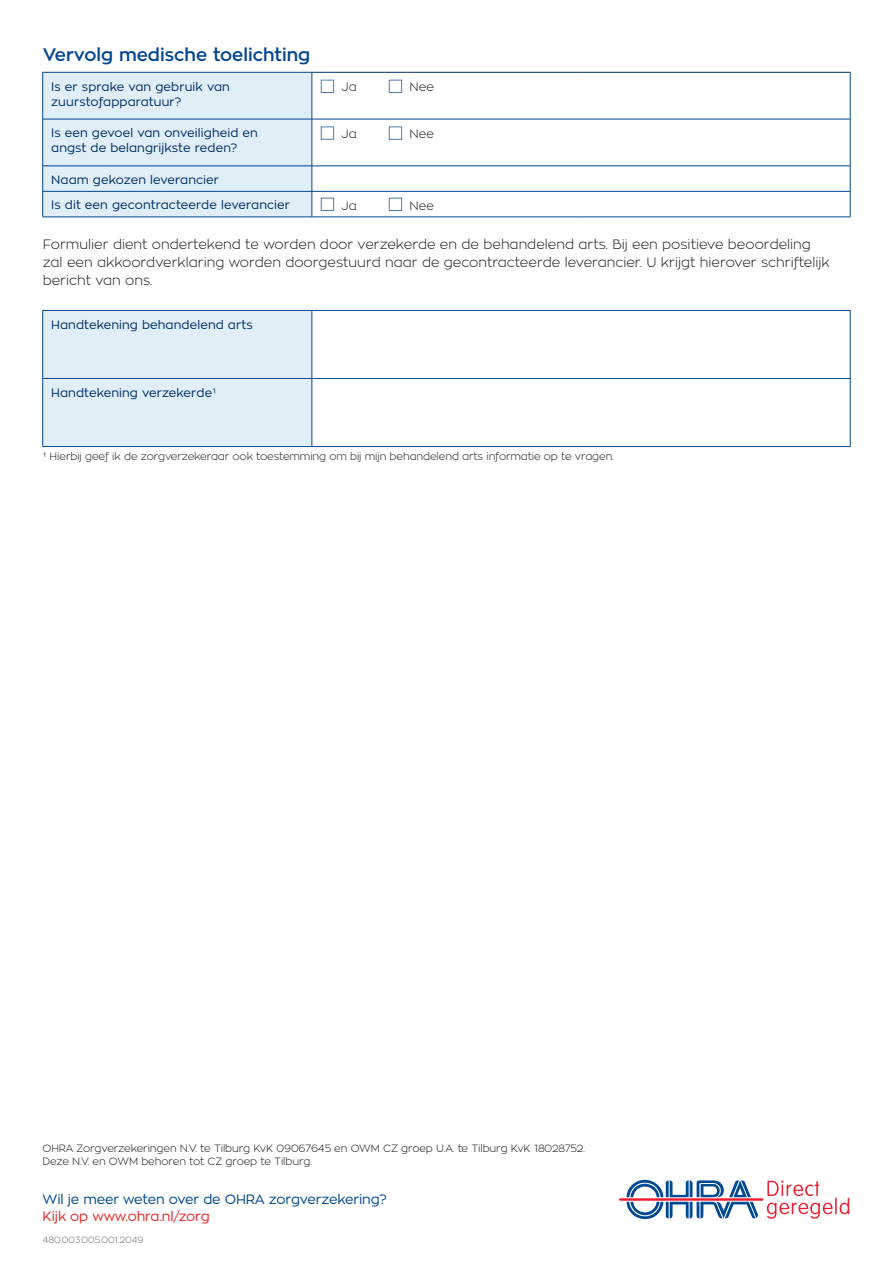
<style>
.page{position:relative;width:893px;height:1263px;background:#fff}
.page>*{position:absolute;margin:0;border:0;box-sizing:border-box;transform-origin:0 0}
.t1{font:600 18px "Zona Pro";color:#004490}
.t2{font:300 13.5px/18px "Zona Pro";color:#231f20}
.t3{font:13.5px "Zona Pro";letter-spacing:-.01em;color:#014890}
.t4{font:13.5px "Zona Pro";letter-spacing:-.01em;color:#e32626}
.t5{font:12px/15px "Zona Pro";letter-spacing:.01em;color:#002c65}
.t6{font:300 12px "Zona Pro";letter-spacing:.01em;color:#231f20}
.t7{font:300 10.5px/13.5px "Zona Pro";letter-spacing:-.01em;color:#231f20}
.t8{font:300 9px "Zona Pro";color:#6c6d70}
.s1{font-weight:400}
</style>
<div class="page">
<hr style="left:619px;top:1198px;width:144px;height:3px;background:#ee1b2d">
<svg style="left:627px;top:1180px;width:131px;height:39px"></svg>
<svg style="left:767px;top:1181px;width:82px;height:38px"></svg>
<svg style="left:43px;top:73px;width:269px;height:373px;fill:#e0eef7"></svg>
<svg style="left:312px;top:73px;width:538px;height:373px"></svg>
<hr style="left:43px;top:72px;width:269px;height:1px;background:#004490">
<hr style="left:43px;top:119px;width:269px;height:1px;background:#004490">
<hr style="left:312px;top:119px;width:269px;height:1px;background:#004490">
<hr style="left:581px;top:119px;width:269px;height:1px;background:#004490">
<hr style="left:43px;top:166px;width:269px;height:1px;background:#004490">
<hr style="left:312px;top:166px;width:269px;height:1px;background:#004490">
<hr style="left:581px;top:166px;width:269px;height:1px;background:#004490">
<hr style="left:43px;top:310px;width:269px;height:1px;background:#004490">
<hr style="left:312px;top:310px;width:269px;height:1px;background:#004490">
<hr style="left:581px;top:310px;width:269px;height:1px;background:#004490">
<hr style="left:312px;top:72px;width:269px;height:1px;background:#002e62">
<hr style="left:581px;top:72px;width:269px;height:1px;background:#002e62">
<hr style="left:42px;top:72px;width:1px;height:47px;background:#004490">
<hr style="left:42px;top:119px;width:1px;height:47px;background:#004490">
<svg style="left:42px;top:166px;width:1px;height:51px"></svg>
<hr style="left:42px;top:311px;width:1px;height:67px;background:#004490">
<hr style="left:42px;top:378px;width:1px;height:68px;background:#004490">
<hr style="left:312px;top:72px;width:1px;height:47px;background:#004490">
<hr style="left:850px;top:72px;width:1px;height:47px;background:#004490">
<hr style="left:312px;top:119px;width:1px;height:47px;background:#004490">
<hr style="left:850px;top:119px;width:1px;height:47px;background:#004490">
<svg style="left:312px;top:166px;width:1px;height:51px"></svg>
<svg style="left:850px;top:166px;width:1px;height:51px"></svg>
<hr style="left:312px;top:311px;width:1px;height:67px;background:#004490">
<hr style="left:850px;top:311px;width:1px;height:67px;background:#004490">
<hr style="left:312px;top:379px;width:1px;height:67px;background:#004490">
<hr style="left:850px;top:378px;width:1px;height:68px;background:#004490">
<hr style="left:43px;top:191px;width:269px;height:1px;background:#014890">
<hr style="left:43px;top:378px;width:269px;height:1px;background:#014890">
<hr style="left:43px;top:217px;width:269px;height:1px;background:#014890">
<hr style="left:312px;top:217px;width:269px;height:1px;background:#014890">
<hr style="left:581px;top:217px;width:269px;height:1px;background:#014890">
<hr style="left:43px;top:446px;width:269px;height:1px;background:#014890">
<hr style="left:312px;top:446px;width:269px;height:1px;background:#014890">
<hr style="left:581px;top:446px;width:269px;height:1px;background:#014890">
<hr style="left:312px;top:191px;width:269px;height:1px;background:#014890">
<hr style="left:581px;top:191px;width:269px;height:1px;background:#014890">
<hr style="left:312px;top:378px;width:269px;height:1px;background:#014890">
<hr style="left:581px;top:378px;width:269px;height:1px;background:#014890">
<div style="left:321px;top:80px;width:13px;height:13px;background:#fff;border:1px solid #4d7cb1"></div>
<div style="left:321px;top:127px;width:13px;height:12px;background:#fff;border:1px solid #4d7cb1"></div>
<div style="left:321px;top:198px;width:13px;height:13px;background:#fff;border:1px solid #4d7cb1"></div>
<div style="left:389px;top:80px;width:13px;height:13px;background:#fff;border:1px solid #4d7cb1"></div>
<div style="left:389px;top:127px;width:13px;height:12px;background:#fff;border:1px solid #4d7cb1"></div>
<div style="left:389px;top:198px;width:13px;height:13px;background:#fff;border:1px solid #4d7cb1"></div>
<h1 class="t1" style="left:43px;top:43px;width:269px">Vervolg medische toelichting</h1>
<p class="t5" style="left:51px;top:79px;width:180px">Is er sprake van gebruik van zuurstofapparatuur?</p>
<p class="t5" style="left:51px;top:126px;width:208px">Is een gevoel van onveiligheid en angst de belangrijkste reden?</p>
<p class="t5" style="left:51px;top:166px;width:240px;line-height:25.5px">Naam gekozen leverancier<br>Is dit een gecontracteerde leverancier</p>
<p class="t2" style="left:43px;top:235px;width:789px">Formulier dient ondertekend te worden door verzekerde en de behandelend arts. Bij een positieve beoordeling zal een akkoordverklaring worden doorgestuurd naar de gecontracteerde leverancier. U krijgt hierover schriftelijk bericht van ons.</p>
<p class="t5" style="left:51px;top:317px;width:203px">Handtekening behandelend arts</p>
<p class="t6" style="left:341px;top:80px;width:17px">Ja</p>
<p class="t6" style="left:341px;top:126px;width:17px">Ja</p>
<p class="t6" style="left:409px;top:80px;width:26px">Nee</p>
<p class="t6" style="left:409px;top:126px;width:26px">Nee</p>
<p class="t6" style="left:341px;top:198px;width:17px">Ja</p>
<p class="t6" style="left:409px;top:198px;width:26px">Nee</p>
<p class="t5" style="left:51px;top:385px;width:167px">Handtekening verzekerde¹</p>
<p class="t7" style="left:43px;top:449px;width:573px"><span class="s1">¹</span> Hierbij geef ik de zorgverzekeraar ook toestemming om bij mijn behandelend arts informatie op te vragen.</p>
<p class="t7" style="left:43px;top:1141px;width:544px">OHRA Zorgverzekeringen N.V. te Tilburg KvK 09067645 en OWM CZ groep U.A. te Tilburg KvK 18028752.<br>Deze N.V. en OWM behoren tot CZ groep te Tilburg.</p>
<p class="t3" style="left:43px;top:1191px;width:346px">Wil je meer weten over de OHRA zorgverzekering?</p>
<p class="t4" style="left:43px;top:1207px;width:169px">Kijk op www.ohra.nl/zorg</p>
<p class="t8" style="left:43px;top:1234px;width:102px">480.003.005.001.2049</p>
</div>
